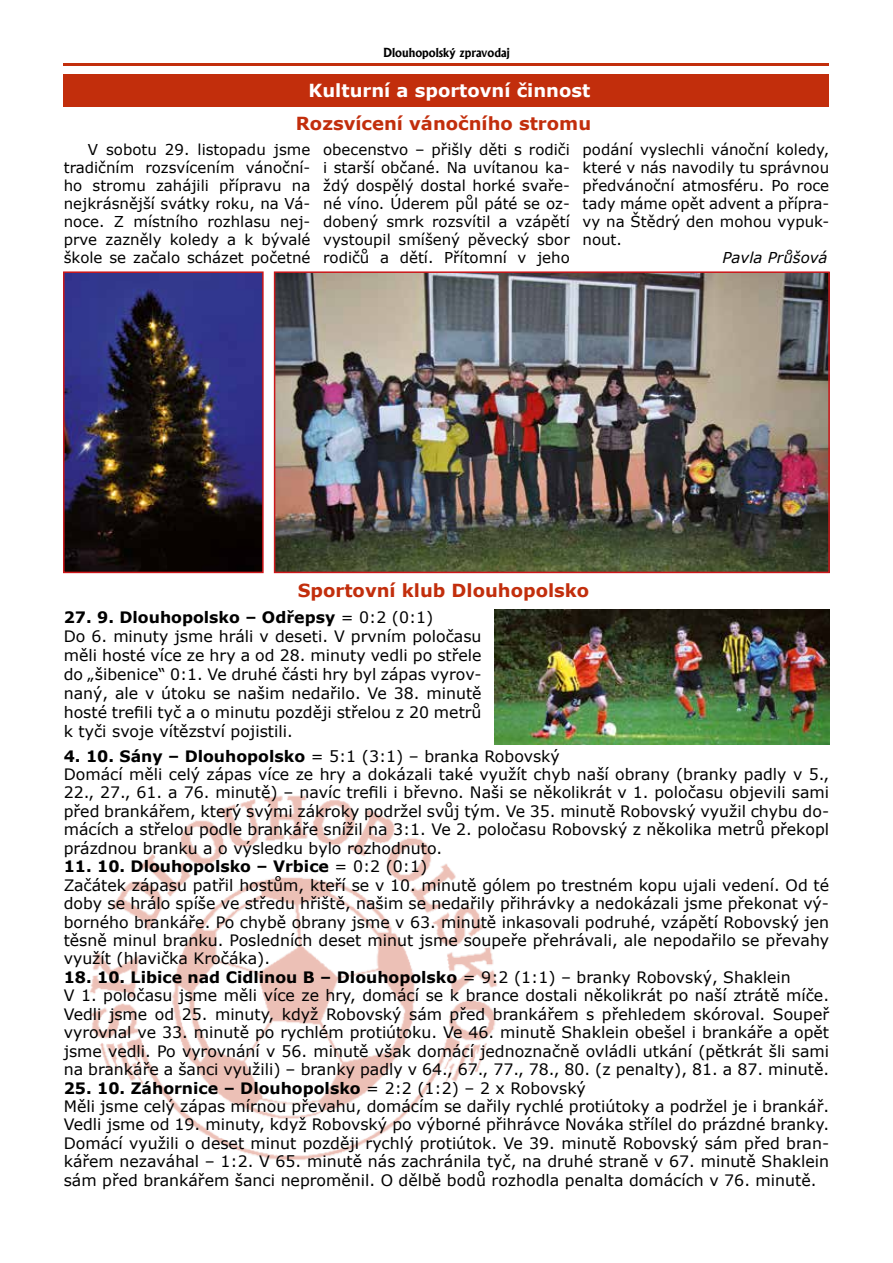
<style>
.page{position:relative;width:893px;height:1263px;background:#fff}
.page>*{position:absolute;margin:0;border:0;box-sizing:border-box;transform-origin:0 0}
.t1{font:700 18px "Verdana";color:#c22e0c}
.t2{font:700 18px "Verdana";color:#fff}
.t3{font:15.75px/18.5px "Verdana";color:#000}
.t4{font:15px/18px "Verdana";color:#000;text-align:justify}
.t5{font:italic 15px "Verdana";color:#000}
.t6{font:700 12px "Albertus";color:#000}
.s1{font-weight:700}
</style>
<div class="page">
<hr style="left:64px;top:64px;width:765px;height:2px;background:#c22e0c">
<div style="left:64px;top:74px;width:765px;height:33px;background:#c22e0c"></div>
<img style="left:90px;top:795px;width:407px;height:365px">
<img style="left:66px;top:274px;width:195px;height:296px">
<div style="left:63px;top:271px;width:201px;height:302px;border:2px solid #cd171a"></div>
<img style="left:277px;top:274px;width:550px;height:296px">
<div style="left:274px;top:271px;width:556px;height:302px;border:2px solid #cd171a"></div>
<img style="left:494px;top:609px;width:335px;height:135px">
<p class="t6" style="left:383px;top:46px;width:128px">Dlouhopolský zpravodaj</p>
<p class="t2" style="left:309px;top:78px;width:283px">Kulturní a sportovní činnost</p>
<p class="t1" style="left:296px;top:111px;width:297px">Rozsvícení vánočního stromu</p>
<p class="t4" style="left:64px;top:140px;width:248px;text-indent:24px">V sobotu 29. listopadu jsme tradičním rozsvícením vánoční&shy;ho stromu zahájili přípravu na nejkrásnější svátky roku, na Vá&shy;noce. Z místního rozhlasu nej&shy;prve zazněly koledy a k bývalé škole se začalo scházet početné</p>
<p class="t4" style="left:323px;top:140px;width:248px">obecenstvo – přišly děti s rodiči i starší občané. Na uvítanou ka&shy;ždý dospělý dostal horké svaře&shy;né víno. Úderem půl páté se oz&shy;dobený smrk rozsvítil a vzápětí vystoupil smíšený pěvecký sbor rodičů a dětí. Přítomní v jeho</p>
<p class="t4" style="left:583px;top:140px;width:248px">podání vyslechli vánoční koledy, které v nás navodily tu správnou předvánoční atmosféru. Po roce tady máme opět advent a přípra&shy;vy na Štědrý den mohou vypuk&shy;nout.</p>
<p class="t5" style="left:723px;top:247px;width:107px">Pavla Průšová</p>
<p class="t1" style="left:298px;top:578px;width:293px">Sportovní klub Dlouhopolsko</p>
<p class="t3" style="left:64px;top:608px;width:419px;line-height:18.9px"><span class="s1">27. 9. Dlouhopolsko – Odřepsy</span> = 0:2 (0:1)<br>Do 6. minuty jsme hráli v deseti. V prvním poločasu měli hosté více ze hry a od 28. minuty vedli po střele do „šibenice“ 0:1. Ve druhé části hry byl zápas vyrov&shy;naný, ale v útoku se našim nedařilo. Ve 38. minutě hosté trefili tyč a o minutu později střelou z 20 metrů k tyči svoje vítězství pojistili.</p>
<p class="t3" style="left:64px;top:746px;width:767px"><span class="s1">4. 10. Sány – Dlouhopolsko</span> = 5:1 (3:1) – branka Robovský<br>Domácí měli celý zápas více ze hry a dokázali také využít chyb naší obrany (branky padly v 5., 22., 27., 61. a 76. minutě) – navíc trefili i břevno. Naši se několikrát v 1. poločasu objevili sami před brankářem, který svými zákroky podržel svůj tým. Ve 35. minutě Robovský využil chybu do&shy;mácích a střelou podle brankáře snížil na 3:1. Ve 2. poločasu Robovský z několika metrů překopl prázdnou branku a o výsledku bylo rozhodnuto.</p>
<p class="t3" style="left:64px;top:857px;width:767px"><span class="s1">11. 10. Dlouhopolsko – Vrbice</span> = 0:2 (0:1)<br>Začátek zápasu patřil hostům, kteří se v 10. minutě gólem po trestném kopu ujali vedení. Od té doby se hrálo spíše ve středu hřiště, našim se nedařily přihrávky a nedokázali jsme překonat vý&shy;borného brankáře. Po chybě obrany jsme v 63. minutě inkasovali podruhé, vzápětí Robovský jen těsně minul branku. Posledních deset minut jsme soupeře přehrávali, ale nepodařilo se převahy využít (hlavička Kročáka).</p>
<p class="t3" style="left:64px;top:968px;width:767px"><span class="s1">18. 10. Libice nad Cidlinou B – Dlouhopolsko</span> = 9:2 (1:1) – branky Robovský, Shaklein<br>V 1. poločasu jsme měli více ze hry, domácí se k brance dostali několikrát po naší ztrátě míče.<br>Vedli jsme od 25. minuty, když Robovský sám před brankářem s přehledem skóroval. Soupeř vyrovnal ve 33. minutě po rychlém protiútoku. Ve 46. minutě Shaklein obešel i brankáře a opět jsme vedli. Po vyrovnání v 56. minutě však domácí jednoznačně ovládli utkání (pětkrát šli sami na brankáře a šanci využili) – branky padly v 64., 67., 77., 78., 80. (z penalty), 81. a 87. minutě.</p>
<p class="t3" style="left:64px;top:1078px;width:767px"><span class="s1">25. 10. Záhornice – Dlouhopolsko</span> = 2:2 (1:2) – 2 x Robovský<br>Měli jsme celý zápas mírnou převahu, domácím se dařily rychlé protiútoky a podržel je i brankář.<br>Vedli jsme od 19. minuty, když Robovský po výborné přihrávce Nováka střílel do prázdné branky.<br>Domácí využili o deset minut později rychlý protiútok. Ve 39. minutě Robovský sám před bran&shy;kářem nezaváhal – 1:2. V 65. minutě nás zachránila tyč, na druhé straně v 67. minutě Shaklein sám před brankářem šanci neproměnil. O dělbě bodů rozhodla penalta domácích v 76. minutě.</p>
</div>
